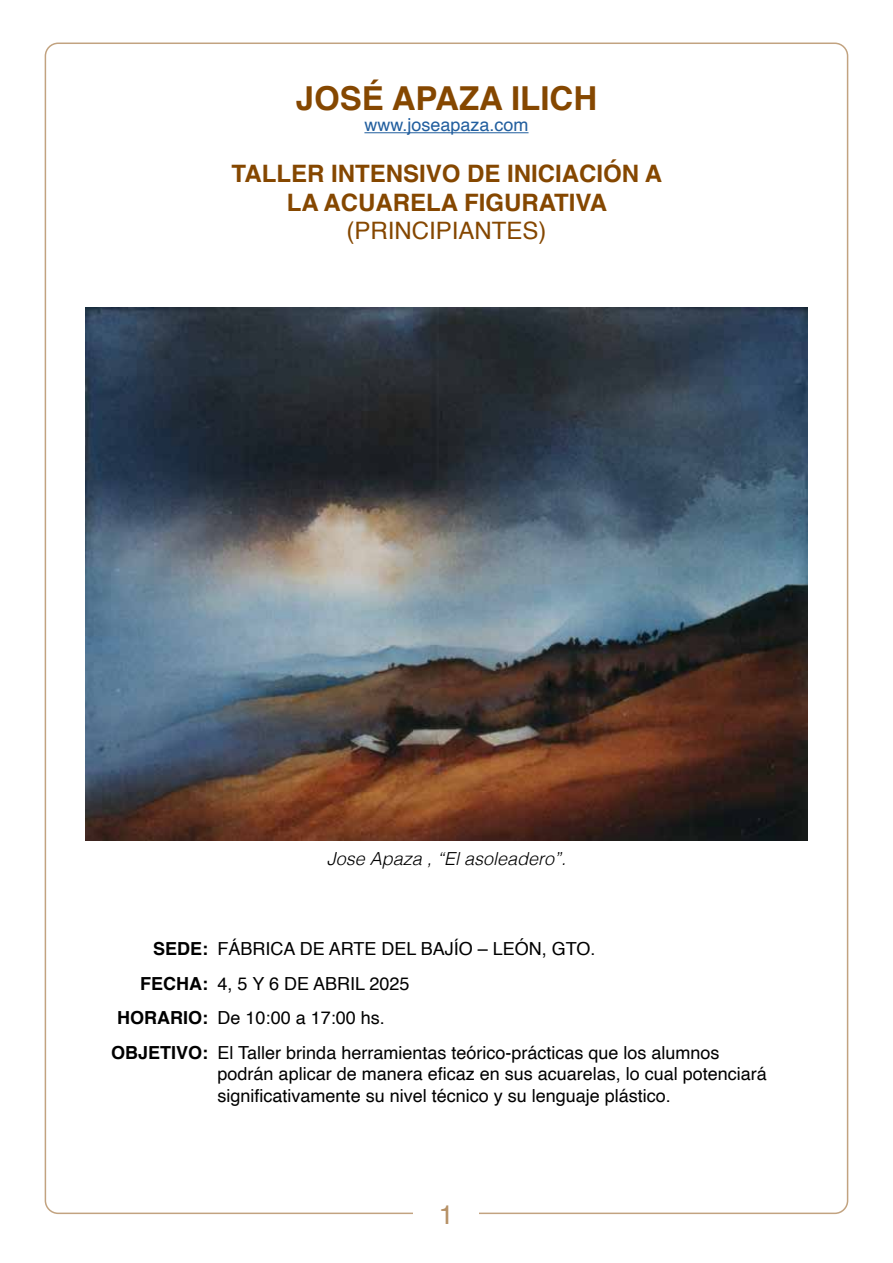
<style>
.page{position:relative;width:893px;height:1263px;background:#fff}
.page>*{position:absolute;margin:0;border:0;box-sizing:border-box;transform-origin:0 0}
.t1{font:700 33px "Helvetica";color:#854700}
.t2{font:27px "Helvetica";color:#b69166}
.t3{font:700 24px/28.8px "Helvetica";color:#854700;text-align:center}
.t4{font:24px "Helvetica";color:#854700}
.t5{font:18px/21.6px "Helvetica";color:#000}
.t6{font:italic 300 18px "Helvetica";color:#000}
.t7{font:18px "Helvetica";color:#215e9e}
.s1{font-weight:700}
</style>
<div class="page">
<hr style="left:364px;top:132px;width:164px;height:1px;background:#215e9e">
<img style="left:85px;top:308px;width:723px;height:533px">
<h1 class="t1" style="left:296px;top:78px;width:303px">JOSÉ APAZA ILICH</h1>
<p class="t7" style="left:364px;top:111px;width:166px">www.joseapaza.com</p>
<h3 class="t3" style="left:232px;top:162px;width:432px">TALLER INTENSIVO DE INICIACIÓN A<br>LA ACUARELA FIGURATIVA</h3>
<h3 class="t4" style="left:346px;top:212px;width:202px">(PRINCIPIANTES)</h3>
<p class="t6" style="left:327px;top:843px;width:241px">Jose Apaza , “El asoleadero”.</p>
<p class="t5" style="left:153px;top:939px;width:444px"><span class="s1">SEDE:</span> FÁBRICA DE ARTE DEL BAJÍO – LEÓN, GTO.</p>
<p class="t5" style="left:140px;top:973px;width:271px"><span class="s1">FECHA:</span> 4, 5 Y 6 DE ABRIL 2025</p>
<p class="t5" style="left:117px;top:1007px;width:269px"><span class="s1">HORARIO:</span> De 10:00 a 17:00 hs.</p>
<p class="t5" style="left:111px;top:1042px;width:610px"><span class="s1">OBJETIVO:</span> El Taller brinda herramientas teórico-prácticas que los alumnos</p>
<p class="t5" style="left:218px;top:1063px;width:551px">podrán aplicar de manera eficaz en sus acuarelas, lo cual potenciará significativamente su nivel técnico y su lenguaje plástico.</p>
<h2 class="t2" style="left:439px;top:1193px;width:17px">1</h2>
</div>
